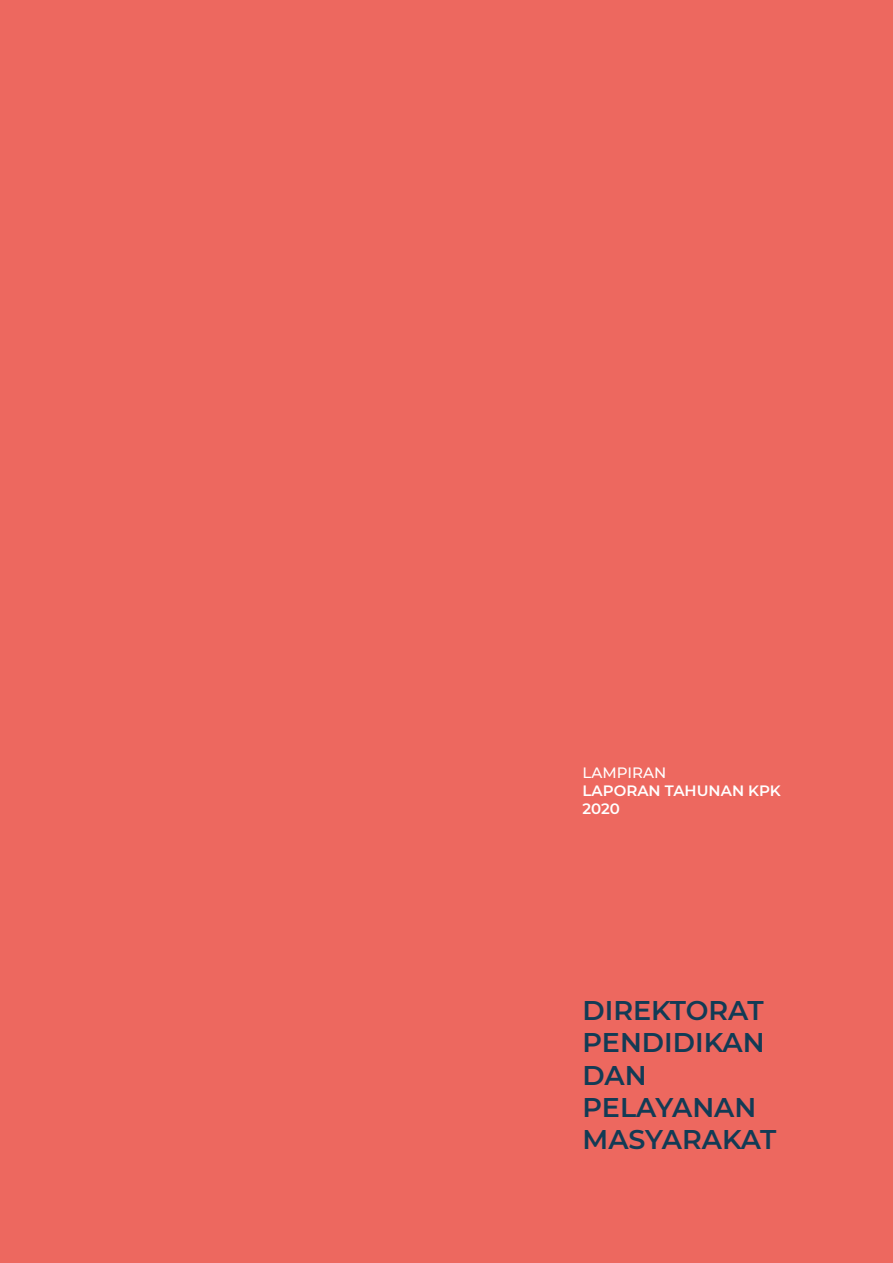
<style>
.page{position:relative;width:893px;height:1263px;background:#ed685f}
.page>*{position:absolute;margin:0;border:0;box-sizing:border-box;transform-origin:0 0}
.t1{font:600 27px/32.4px "Montserrat";color:#123b55}
.t2{font:600 15px/18px "Montserrat";color:#fff}
.t3{font:500 15px "Montserrat";color:#fff}
</style>
<div class="page">
<p class="t3" style="left:583px;top:763px;width:85px">LAMPIRAN</p>
<p class="t2" style="left:583px;top:781px;width:200px">LAPORAN TAHUNAN KPK<br>2020</p>
<p class="t1" style="left:583px;top:993px;width:195px">DIREKTORAT<br>PENDIDIKAN<br>DAN<br>PELAYANAN<br>MASYARAKAT</p>
</div>
